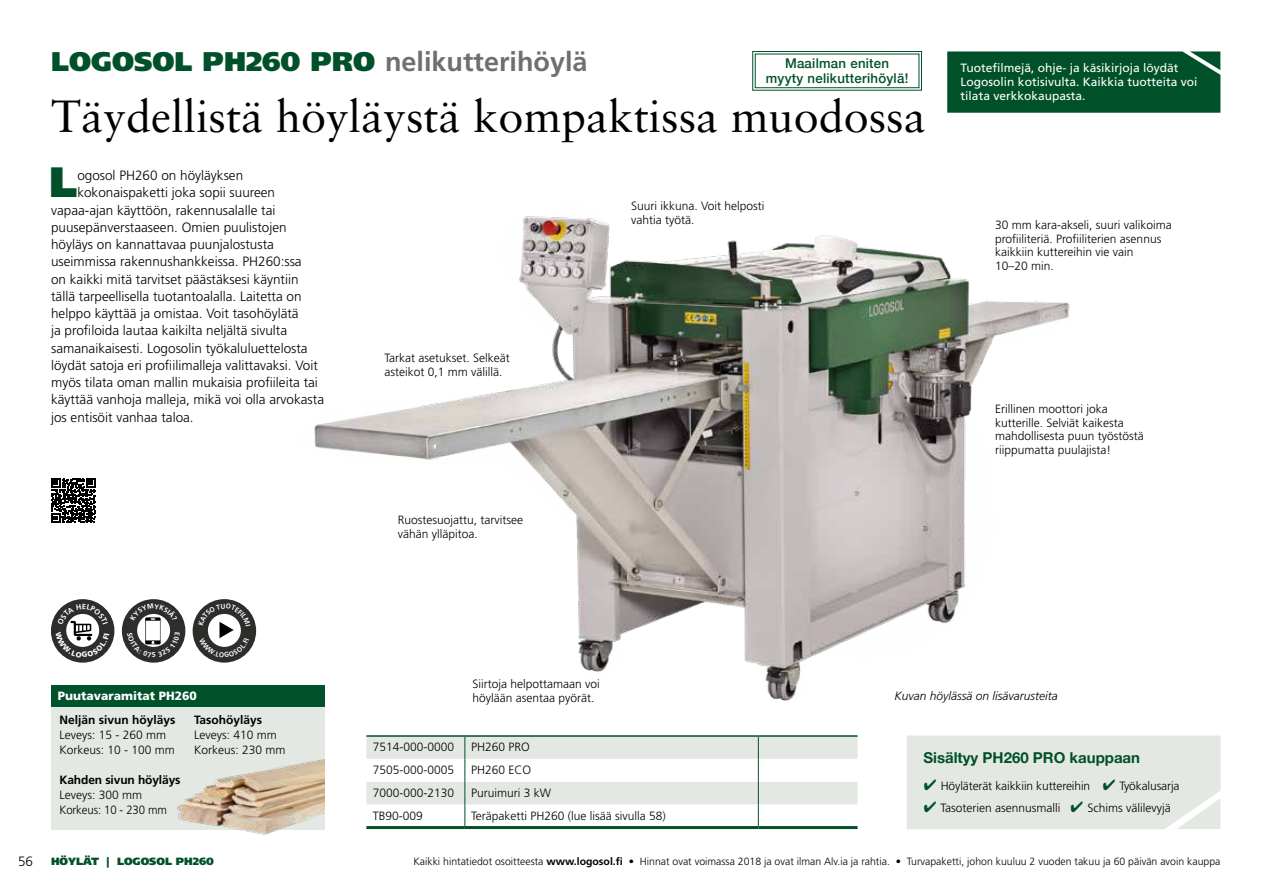
<style>
.page{position:relative;width:1263px;height:893px;background:#fff}
.page>*{position:absolute;margin:0;border:0;box-sizing:border-box;transform-origin:0 0}
.t1{font:45px "Sabon";color:#000}
.t2{font:900 42.45px "Frutiger LT Std";color:#00512a}
.t3{font:700 27px "Frutiger LT Std";color:#706f6f}
.t4{font:700 15px "Helvetica Neue";color:#00512a}
.t5{font:300 13.5px "Frutiger LT Std";color:#000}
.t6{font:500 13.5px/15px "Helvetica Neue";letter-spacing:.02em;color:#00512a;text-align:center}
.t7{font:300 12px/13.5px "Frutiger LT Std";color:#000}
.t8{font:12px/14.4px "Frutiger LT Std";color:#fff}
.t9{font:700 12px "Frutiger LT Std";color:#000}
.t10{font:italic 300 12px "Frutiger LT Std";color:#000}
.t11{font:900 12px "Frutiger LT Std";color:#fff}
.t12{font:300 10.5px "Frutiger LT Std";color:#000}
.t13{font:900 10.5px "Frutiger LT Std";color:#00512a}
.s1{font-weight:900;color:#00512a}
.s2{color:#00512a}
.s3{font-weight:700}
</style>
<div class="page">
<div style="left:51px;top:599px;width:63px;height:63px;background:#2d2d2c;border-radius:50%"></div>
<div style="left:122px;top:599px;width:63px;height:63px;background:#2d2d2c;border-radius:50%"></div>
<div style="left:137px;top:614px;width:33px;height:33px;background:#fff;border-radius:50%"></div>
<img style="left:145px;top:621px;width:16px;height:11px">
<div style="left:193px;top:599px;width:63px;height:63px;background:#2d2d2c;border-radius:50%"></div>
<img style="left:294px;top:216px;width:776px;height:510px">
<div style="left:51px;top:707px;width:273px;height:122px;background:#e4e8e2"></div>
<div style="left:51px;top:686px;width:273px;height:21px;background:#00522b"></div>
<img style="left:170px;top:759px;width:154px;height:76px">
<hr style="left:366px;top:735px;width:99px;height:2px;background:#00512a">
<hr style="left:465px;top:735px;width:293px;height:2px;background:#00512a">
<hr style="left:758px;top:735px;width:99px;height:2px;background:#00512a">
<svg style="left:366px;top:736px;width:491px;height:90px"></svg>
<hr style="left:366px;top:826px;width:99px;height:3px;background:#00512a">
<hr style="left:465px;top:826px;width:293px;height:3px;background:#00512a">
<hr style="left:758px;top:826px;width:99px;height:3px;background:#00512a">
<svg style="left:752px;top:51px;width:170px;height:40px"></svg>
<div style="left:755px;top:54px;width:164px;height:34px;border:1px solid #00512a"></div>
<div style="left:947px;top:51px;width:273px;height:62px;background:#00512a"></div>
<div style="left:907px;top:735px;width:313px;height:94px;background:#e4e8e2"></div>
<svg style="left:51px;top:478px;width:45px;height:45px"></svg>
<svg style="left:55px;top:604px;width:55px;height:53px"></svg>
<svg style="left:130px;top:603px;width:47px;height:18px"></svg>
<svg style="left:127px;top:632px;width:53px;height:25px"></svg>
<svg style="left:198px;top:604px;width:53px;height:53px"></svg>
<h3 class="t3" style="left:51px;top:46px;width:538px"><span class="s1">LOGOSOL PH260 PRO</span> nelikutterihöylä</h3>
<p class="t6" style="left:766px;top:55px;width:144px">Maailman eniten myyty nelikutterihöylä!</p>
<h1 class="t1" style="left:51px;top:89px;width:877px">Täydellistä höyläystä kompaktissa muodossa</h1>
<h2 class="t2" style="left:49px;top:157px;width:30px">L</h2>
<p class="t5" style="left:77px;top:168px;width:167px">ogosol PH260 on höyläyksen</p>
<p class="t5" style="left:77px;top:185px;width:199px">kokonaispaketti joka sopii suureen</p>
<p class="t5" style="left:51px;top:202px;width:226px">vapaa-ajan käyttöön, rakennusalalle tai</p>
<p class="t5" style="left:51px;top:220px;width:237px">puusepänverstaaseen. Omien puulistojen</p>
<p class="t5" style="left:51px;top:237px;width:224px">höyläys on kannattavaa puunjalostusta</p>
<p class="t5" style="left:51px;top:254px;width:252px">useimmissa rakennushankkeissa. PH260:ssa</p>
<p class="t5" style="left:51px;top:271px;width:249px">on kaikki mitä tarvitset päästäksesi käyntiin</p>
<p class="t5" style="left:51px;top:289px;width:252px">tällä tarpeellisella tuotantoalalla. Laitetta on</p>
<p class="t5" style="left:51px;top:306px;width:249px">helppo käyttää ja omistaa. Voit tasohöylätä</p>
<p class="t5" style="left:51px;top:323px;width:238px">ja profiloida lautaa kaikilta neljältä sivulta</p>
<p class="t5" style="left:51px;top:340px;width:258px">samanaikaisesti. Logosolin työkaluluettelosta</p>
<p class="t5" style="left:51px;top:358px;width:268px">löydät satoja eri profiilimalleja valittavaksi. Voit</p>
<p class="t5" style="left:51px;top:375px;width:268px">myös tilata oman mallin mukaisia profiileita tai</p>
<p class="t5" style="left:51px;top:392px;width:274px">käyttää vanhoja malleja, mikä voi olla arvokasta</p>
<p class="t5" style="left:51px;top:409px;width:144px">jos entisöit vanhaa taloa.</p>
<p class="t7" style="left:631px;top:199px;width:135px">Suuri ikkuna. Voit helposti vahtia työtä.</p>
<p class="t7" style="left:384px;top:352px;width:127px">Tarkat asetukset. Selkeät asteikot 0,1 mm välillä.</p>
<p class="t7" style="left:398px;top:513px;width:127px">Ruostesuojattu, tarvitsee vähän ylläpitoa.</p>
<p class="t8" style="left:961px;top:60px;width:238px">Tuotefilmejä, ohje- ja käsikirjoja löydät<br>Logosolin kotisivulta. Kaikkia tuotteita voi tilata verkkokaupasta.</p>
<p class="t7" style="left:995px;top:219px;width:178px">30 mm kara-akseli, suuri valikoima profiiliteriä. Profiiliterien asennus kaikkiin kuttereihin vie vain<br>10–20 min.</p>
<p class="t7" style="left:995px;top:402px;width:150px">Erillinen moottori joka kutterille. Selviät kaikesta mahdollisesta puun työstöstä riippumatta puulajista!</p>
<p class="t11" style="left:58px;top:689px;width:141px">Puutavaramitat PH260</p>
<p class="t9" style="left:60px;top:713px;width:118px">Neljän sivun höyläys</p>
<p class="t7" style="left:60px;top:728px;width:117px;line-height:15px">Leveys: 15 - 260 mm<br>Korkeus: 10 - 100 mm</p>
<p class="t9" style="left:60px;top:773px;width:123px">Kahden sivun höyläys</p>
<p class="t7" style="left:60px;top:788px;width:109px;line-height:15px">Leveys: 300 mm<br>Korkeus: 10 - 230 mm</p>
<p class="t9" style="left:194px;top:713px;width:70px">Tasohöyläys</p>
<p class="t7" style="left:194px;top:728px;width:93px;line-height:15px">Leveys: 410 mm<br>Korkeus: 230 mm</p>
<p class="t7" style="left:472px;top:677px;width:129px">Siirtoja helpottamaan voi höylään asentaa pyörät.</p>
<p class="t7" style="left:373px;top:741px;width:83px">7514-000-0000</p>
<p class="t7" style="left:471px;top:741px;width:60px">PH260 PRO</p>
<p class="t7" style="left:373px;top:763px;width:83px">7505-000-0005</p>
<p class="t7" style="left:471px;top:763px;width:62px">PH260 ECO</p>
<p class="t7" style="left:373px;top:786px;width:83px">7000-000-2130</p>
<p class="t7" style="left:471px;top:786px;width:82px">Puruimuri 3 kW</p>
<p class="t7" style="left:373px;top:809px;width:52px">TB90-009</p>
<p class="t7" style="left:471px;top:809px;width:196px">Teräpaketti PH260 (lue lisää sivulla 58)</p>
<p class="t10" style="left:894px;top:689px;width:165px">Kuvan höylässä on lisävarusteita</p>
<p class="t4" style="left:923px;top:746px;width:218px">Sisältyy PH260 PRO kauppaan</p>
<p class="t7" style="left:924px;top:779px;width:257px"><span class="s2">✔</span> Höyläterät kaikkiin kuttereihin <span class="s2">✔</span> Työkalusarja</p>
<p class="t7" style="left:924px;top:801px;width:249px"><span class="s2">✔</span> Tasoterien asennusmalli <span class="s2">✔</span> Schims välilevyjä</p>
<p class="t13" style="left:51px;top:855px;width:164px">HÖYLÄT | LOGOSOL PH260</p>
<p class="t5" style="left:18px;top:854px;width:17px">56</p>
<p class="t12" style="left:413px;top:855px;width:808px">Kaikki hintatiedot osoitteesta <span class="s3">www.logosol.fi</span> • Hinnat ovat voimassa 2018 ja ovat ilman Alv.ia ja rahtia. • Turvapaketti, johon kuuluu 2 vuoden takuu ja 60 päivän avoin kauppa</p>
</div>
